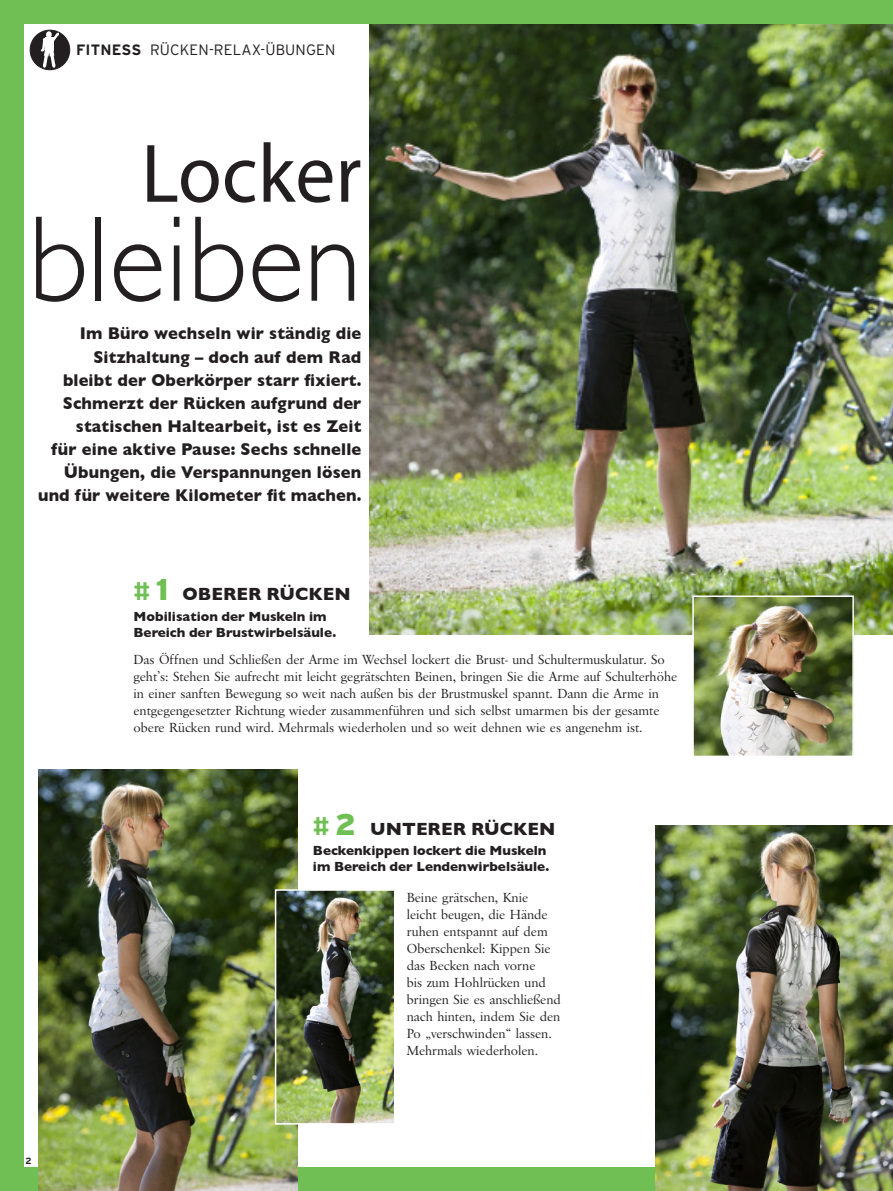
<style>
.page{position:relative;width:893px;height:1191px;background:#fff}
.page>*{position:absolute;margin:0;border:0;box-sizing:border-box;transform-origin:0 0}
.t1{font:300 123px "Gill Sans";letter-spacing:.005em;color:#231f20;scale:.95 1}
.t2{font:83.7px "Myriad Pro";letter-spacing:.005em;color:#231f20;scale:.95 1}
.t3{font:700 18px "Gill Sans";color:#231f20}
.t4{font:700 17.4px/23.1px "Gill Sans";letter-spacing:.01em;color:#231f20;text-align:right;scale:.95 1}
.t5{font:300 15px "Interstate";letter-spacing:.01em;color:#231f20}
.lauftext{font:13.65px/17px "Savoy";color:#231f20}
.t6{font:700 13.5px/16.5px "Gill Sans";color:#231f20}
.t7{font:700 9px "Interstate";color:#231f20}
.s1{font-weight:700}
.s2{font-family:"Interstate";font-stretch:condensed;font-size:25.5px;color:#6fbf54}
.s3{font-family:"Interstate";font-weight:900;font-size:30px;color:#6fbf54}
</style>
<div class="page">
<img style="left:0;top:0;width:893px;height:1191px">
<img style="left:655px;top:825px;width:238px;height:366px">
<img style="left:38px;top:770px;width:259px;height:421px">
<img style="left:695px;top:598px;width:156px;height:156px">
<div style="left:692px;top:595px;width:162px;height:162px;border:2px solid #fff"></div>
<div style="left:30px;top:30px;width:40px;height:40px;background:#231f20;border-radius:50%"></div>
<div style="left:30px;top:30px;width:40px;height:40px;border:1px solid #231f20;border-radius:50%"></div>
<svg style="left:41px;top:32px;width:18px;height:36px"></svg>
<img style="left:278px;top:892px;width:114px;height:229px">
<div style="left:275px;top:889px;width:120px;height:235px;border:2px solid #fff"></div>
<p class="t5" style="left:76px;top:42px;width:261px"><span class="s1">FITNESS</span> RÜCKEN-RELAX-ÜBUNGEN</p>
<p class="t2" style="left:141px;top:122px;width:233px">Locker</p>
<p class="t1" style="left:29px;top:189px;width:352px">bleiben</p>
<p class="t4" style="left:38px;top:322px;width:342px">Im Büro wechseln wir ständig die Sitzhaltung – doch auf dem Rad<br>bleibt der Oberkörper starr fixiert.<br>Schmerzt der Rücken aufgrund der statischen Haltearbeit, ist es Zeit<br>für eine aktive Pause: Sechs schnelle Übungen, die Verspannungen lösen und für weitere Kilometer fit machen.</p>
<p class="t3" style="left:134px;top:583px;width:219px"><span class="s2">#</span> <span class="s3">1</span> OBERER RÜCKEN</p>
<p class="t6" style="left:134px;top:607px;width:204px">Mobilisation der Muskeln im<br>Bereich der Brustwirbelsäule.</p>
<p class="lauftext" style="left:134px;top:650px;width:545px">Das Öffnen und Schließen der Arme im Wechsel lockert die Brust- und Schultermuskulatur. So geht’s: Stehen Sie aufrecht mit leicht gegrätschten Beinen, bringen Sie die Arme auf Schulterhöhe in einer sanften Bewegung so weit nach außen bis der Brustmuskel spannt. Dann die Arme in entgegengesetzter Richtung wieder zusammenführen und sich selbst umarmen bis der gesamte obere Rücken rund wird. Mehrmals wiederholen und so weit dehnen wie es angenehm ist.</p>
<p class="t3" style="left:313px;top:819px;width:244px"><span class="s2">#</span> <span class="s3">2</span> UNTERER RÜCKEN</p>
<p class="t6" style="left:313px;top:842px;width:238px">Beckenkippen lockert die Muskeln im Bereich der Lendenwirbelsäule.</p>
<p class="t7" style="left:26px;top:1156px;width:8px">2</p>
<p class="lauftext" style="left:407px;top:889px;width:156px">Beine grätschen, Knie leicht beugen, die Hände ruhen entspannt auf dem<br>Oberschenkel: Kippen Sie das Becken nach vorne<br>bis zum Hohlrücken und bringen Sie es anschließend nach hinten, indem Sie den<br>Po „verschwinden“ lassen.<br>Mehrmals wiederholen.</p>
</div>
